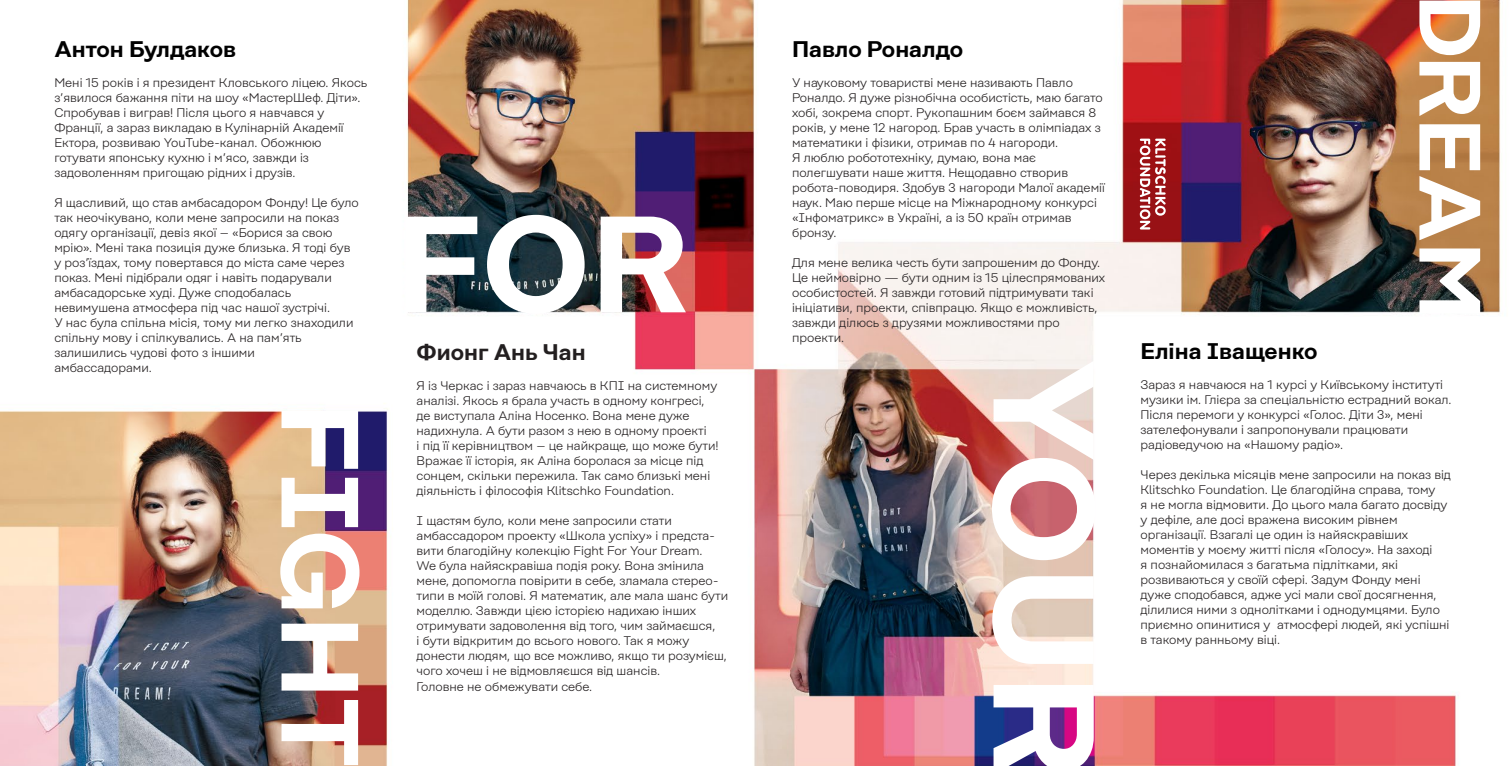
<style>
.page{position:relative;width:1510px;height:766px;background:#fff}
.page>*{position:absolute;margin:0;border:0;box-sizing:border-box;transform-origin:0 0}
.t1{font:600 143.12px "Rational";color:#fff}
.t2{font:600 136.62px "Rational";color:#fff}
.t3{font:600 109.38px "Rational";color:#fff}
.t4{font:600 86.75px "Rational";color:#fff}
.t5{font:600 22.5px "Rational";color:#010101}
.t6{font:600 22.5px "Rational";color:#231f20}
.t7{font:300 12.5px/15px "Rational";color:#231f20}
</style>
<div class="page">
<img style="left:0;top:0;width:1501px;height:765px">
<svg style="left:1139px;top:139px;width:26px;height:90px"></svg>
<h3 class="t5" style="left:54px;top:36px;width:183px">Антон Булдаков</h3>
<p class="t7" style="left:54px;top:75px;width:314px">Мені 15 років і я президент Кловського ліцею. Якось з’явилося бажання піти на шоу «МастерШеф. Діти».<br>Спробував і виграв! Після цього я навчався у Франції, а зараз викладаю в Кулінарній Академії Ектора, розвиваю YouTube-канал. Обожнюю готувати японську кухню і м’ясо, завжди із задоволенням пригощаю рідних і друзів.</p>
<p class="t7" style="left:54px;top:195px;width:306px">Я щасливий, що став амбасадором Фонду! Це було так неочікувано, коли мене запросили на показ одягу організації, девіз якої – «Борися за свою мрію». Мені така позиція дуже близька. Я тоді був у роз’їздах, тому повертався до міста саме через показ. Мені підібрали одяг і навіть подарували амбасадорське худі. Дуже сподобалась невимушена атмосфера під час нашої зустрічі.<br>У нас була спільна місія, тому ми легко знаходили спільну мову і спілкувались. А на пам’ять залишились чудові фото з іншими<br>амбассадорами.</p>
<h3 class="t3" style="left:385px;top:402px;width:365px;rotate:90deg">FIGHT</h3>
<h2 class="t2" style="left:394px;top:183px;width:295px">FOR</h2>
<h3 class="t6" style="left:416px;top:339px;width:171px">Фионг Ань Чан</h3>
<p class="t7" style="left:416px;top:378px;width:303px">Я із Черкас і зараз навчаюсь в КПІ на системному аналізі. Якось я брала участь в одному конгресі, де виступала Аліна Носенко. Вона мене дуже надихнула. А бути разом з нею в одному проекті<br>і під її керівництвом – це найкраще, що може бути!<br>Вражає її історія, як Аліна боролася за місце під сонцем, скільки пережила. Так само близькі мені діяльність і філософія Klitschko Foundation.</p>
<p class="t7" style="left:416px;top:513px;width:313px">І щастям було, коли мене запросили стати амбассадором проекту «Школа успіху» і предста&shy;вити благодійну колекцію Fight For Your Dream.<br>Wе була найяскравіша подія року. Вона змінила мене, допомогла повірити в себе, зламала стерео&shy;типи в моїй голові. Я математик, але мала шанс бути моделлю. Завжди цією історією надихаю інших отримувати задоволення від того, чим займаєшся,<br>і бути відкритим до всього нового. Так я можу донести людям, що все можливо, якщо ти розумієш, чого хочеш і не відмовляєшся від шансів.<br>Головне не обмежувати себе.</p>
<h3 class="t5" style="left:792px;top:36px;width:173px">Павло Роналдо</h3>
<p class="t7" style="left:792px;top:75px;width:314px">У науковому товаристві мене називають Павло Роналдо. Я дуже різнобічна особистість, маю багато хобі, зокрема спорт. Рукопашним боєм займався 8 років, у мене 12 нагород. Брав участь в олімпіадах з математики і фізики, отримав по 4 нагороди.<br>Я люблю робототехніку, думаю, вона має полегшувати наше життя. Нещодавно створив робота-поводиря. Здобув 3 нагороди Малої академії наук. Маю перше місце на Міжнародному конкурсі «Інфоматрикс» в Україні, а із 50 країн отримав бронзу.</p>
<p class="t7" style="left:792px;top:255px;width:314px">Для мене велика честь бути запрошеним до Фонду.<br>Це неймовірно — бути одним із 15 цілеспрямованих особистостей. Я завжди готовий підтримувати такі ініціативи, проекти, співпрацю. Якщо є можливість, завжди ділюсь з друзями можливостями про проекти.</p>
<h1 class="t1" style="left:1128px;top:358px;width:420px;rotate:90deg">YOUR</h1>
<h3 class="t4" style="left:1501px;top:-6px;width:327px;rotate:90deg">DREAM</h3>
<h3 class="t5" style="left:1140px;top:337px;width:178px">Еліна Іващенко</h3>
<p class="t7" style="left:1140px;top:377px;width:312px">Зараз я навчаюся на 1 курсі у Київському інституті музики ім. Глієра за спеціальністю естрадний вокал.<br>Після перемоги у конкурсі «Голос. Діти 3», мені зателефонували і запропонували працювати радіоведучою на «Нашому радіо».</p>
<p class="t7" style="left:1140px;top:467px;width:312px">Через декілька місяців мене запросили на показ від Klitschko Foundation. Це благодійна справа, тому<br>я не могла відмовити. До цього мала багато досвіду у дефіле, але досі вражена високим рівнем організації. Взагалі це один із найяскравіших моментів у моєму житті після «Голосу». На заході<br>я познайомилася з багатьма підлітками, які розвиваються у своїй сфері. Задум Фонду мені дуже сподобався, адже усі мали свої досягнення, ділилися ними з однолітками і однодумцями. Було приємно опинитися у атмосфері людей, які успішні в такому ранньому віці.</p>
</div>
